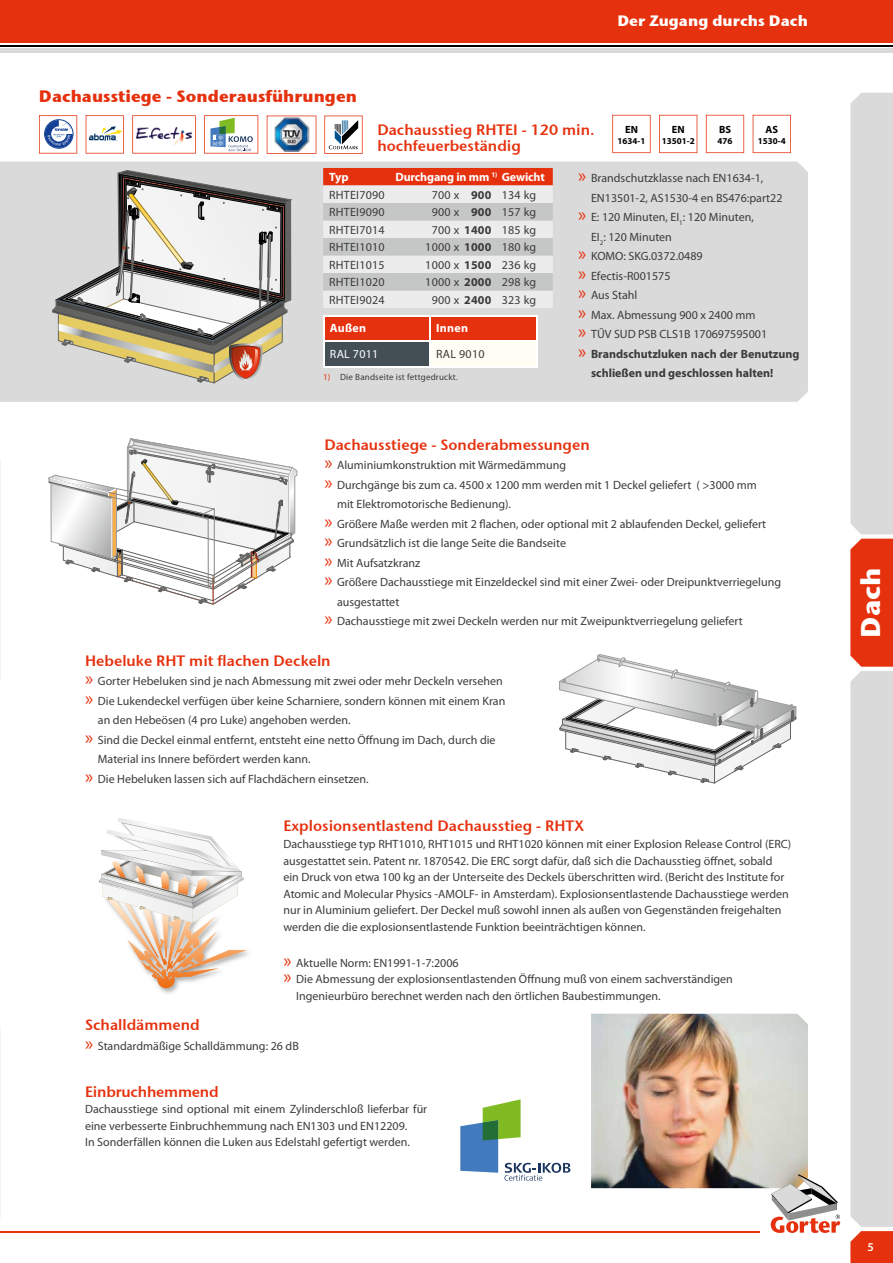
<style>
.page{position:relative;width:893px;height:1263px;background:#fff}
.page>*{position:absolute;margin:0;border:0;box-sizing:border-box;transform-origin:0 0}
.t1{font:700 27px "Stone Sans ITC";color:#fff}
.t2{font:700 16.5px "Stone Sans ITC";color:#e6310e}
.t3{font:15px/16.6px "Stone Sans Sem ITCTT Semi";color:#e6310e}
.t4{font:700 15px "Stone Sans ITC";color:#fff}
.t5{font:12px/16.6px "Myriad Pro";color:#3b3b3a}
.t6{font:12px "Myriad Pro";letter-spacing:.02em;color:#3b3b3a}
.t7{font:700 12px "Myriad Pro";color:#3b3b3a}
.t8{font:700 12px "Myriad Pro";letter-spacing:-.01em;color:#fff}
.t9{font:12px "Myriad Pro";letter-spacing:.02em;color:#fff}
.t10{font:600 12px "Myriad Pro";color:#fffef5}
.t11{font:700 10.5px "Myriad Pro";color:#000}
.t12{font:9px "Myriad Pro";letter-spacing:.02em;color:#3b3b3a}
.t13{font:700 9px "Myriad Pro";color:#000}
.s1{font-weight:700}
.s2{color:#e6310e}
.s3{font-size:19.5px;color:#e6310e}
.s4{font-weight:400;font-size:19.5px;color:#e6310e}
</style>
<div class="page">
<div style="left:0;top:0;width:893px;height:43px;background:#e6310e"></div>
<hr style="left:0;top:45px;width:893px;height:1px;background:#000">
<svg style="left:850px;top:93px;width:43px;height:1170px;background:#dcc4c0"></svg>
<hr style="left:0;top:1231px;width:759px;height:2px;background:#e6310e">
<div style="left:0;top:48px;width:893px;height:5px;background:#dadada"></div>
<div style="left:0;top:162px;width:808px;height:240px;background:#dadada"></div>
<hr style="left:323px;top:315px;width:107px;height:2px;background:#fff">
<hr style="left:323px;top:317px;width:2px;height:24px;background:#fff">
<hr style="left:430px;top:315px;width:107px;height:2px;background:#fff">
<hr style="left:323px;top:341px;width:107px;height:1px;background:#fff">
<hr style="left:323px;top:342px;width:2px;height:24px;background:#fff">
<svg style="left:325px;top:317px;width:212px;height:49px"></svg>
<hr style="left:323px;top:366px;width:107px;height:2px;background:#fff">
<hr style="left:430px;top:366px;width:107px;height:2px;background:#fff">
<svg style="left:323px;top:168px;width:230px;height:140px;background:#dcc6c2"></svg>
<svg style="left:559px;top:654px;width:237px;height:129px"></svg>
<svg style="left:99px;top:818px;width:148px;height:171px"></svg>
<svg style="left:48px;top:439px;width:249px;height:165px"></svg>
<svg style="left:460px;top:1099px;width:110px;height:82px"></svg>
<svg style="left:52px;top:170px;width:240px;height:213px"></svg>
<img style="left:591px;top:1014px;width:249px;height:219px">
<svg style="left:39px;top:115px;width:38px;height:39px"></svg>
<div style="left:45px;top:120px;width:28px;height:28px;border:1px solid #134094;border-radius:50%"></div>
<svg style="left:86px;top:115px;width:38px;height:39px"></svg>
<svg style="left:132px;top:115px;width:64px;height:39px"></svg>
<svg style="left:204px;top:115px;width:54px;height:39px"></svg>
<img style="left:136px;top:128px;width:55px;height:19px">
<svg style="left:267px;top:116px;width:49px;height:38px"></svg>
<svg style="left:659px;top:115px;width:38px;height:38px"></svg>
<svg style="left:612px;top:115px;width:39px;height:38px"></svg>
<svg style="left:706px;top:115px;width:38px;height:38px"></svg>
<svg style="left:753px;top:115px;width:38px;height:38px"></svg>
<svg style="left:324px;top:116px;width:39px;height:38px"></svg>
<h2 class="t2" style="left:39px;top:81px;width:320px">Dachausstiege - Sonderausführungen</h2>
<p class="t3" style="left:377px;top:120px;width:219px">Dachausstieg RHTEI - 120 min. hochfeuerbeständig</p>
<p class="t4" style="left:617px;top:8px;width:192px">Der Zugang durchs Dach</p>
<p class="t11" style="left:625px;top:123px;width:14px">EN</p>
<p class="t13" style="left:618px;top:135px;width:29px">1634-1</p>
<p class="t11" style="left:672px;top:123px;width:14px">EN</p>
<p class="t13" style="left:662px;top:135px;width:34px">13501-2</p>
<p class="t11" style="left:719px;top:123px;width:14px">BS</p>
<p class="t13" style="left:718px;top:135px;width:16px">476</p>
<p class="t11" style="left:766px;top:123px;width:14px">AS</p>
<p class="t13" style="left:758px;top:135px;width:29px">1530-4</p>
<p class="t8" style="left:329px;top:169px;width:21px">Typ</p>
<p class="t8" style="left:395px;top:169px;width:151px">Durchgang in mm <sup>1)</sup> Gewicht</p>
<p class="t6" style="left:329px;top:187px;width:57px">RHTEI7090</p>
<p class="t5" style="left:432px;top:186px;width:106px">700 x <span class="s1">900</span> 134 kg</p>
<p class="t6" style="left:329px;top:205px;width:57px">RHTEI9090</p>
<p class="t5" style="left:432px;top:204px;width:106px">900 x <span class="s1">900</span> 157 kg</p>
<p class="t6" style="left:329px;top:222px;width:57px">RHTEI7014</p>
<p class="t5" style="left:432px;top:221px;width:106px">700 x <span class="s1">1400</span> 185 kg</p>
<p class="t6" style="left:329px;top:240px;width:57px">RHTEI1010</p>
<p class="t6" style="left:425px;top:240px;width:112px">1000 x <span class="s1">1000</span> 180 kg</p>
<p class="t6" style="left:329px;top:257px;width:57px">RHTEI1015</p>
<p class="t6" style="left:425px;top:257px;width:112px">1000 x <span class="s1">1500</span> 236 kg</p>
<p class="t6" style="left:329px;top:275px;width:57px">RHTEI1020</p>
<p class="t6" style="left:425px;top:275px;width:112px">1000 x <span class="s1">2000</span> 298 kg</p>
<p class="t6" style="left:329px;top:292px;width:57px">RHTEI9024</p>
<p class="t5" style="left:432px;top:291px;width:106px">900 x <span class="s1">2400</span> 323 kg</p>
<p class="t8" style="left:330px;top:320px;width:38px">Außen</p>
<p class="t8" style="left:436px;top:320px;width:33px">Innen</p>
<p class="t9" style="left:330px;top:346px;width:50px">RAL 7011</p>
<p class="t5" style="left:436px;top:345px;width:50px">RAL 9010</p>
<p class="t12" style="left:323px;top:371px;width:136px"><span class="s2">1)</span> Die Bandseite ist fettgedruckt.</p>
<p class="t5" style="left:578px;top:170px;width:187px"><span class="s3">x</span> Brandschutzklasse nach EN1634-1,</p>
<p class="t5" style="left:591px;top:189px;width:193px">EN13501-2, AS1530-4 en BS476:part22</p>
<p class="t5" style="left:578px;top:209px;width:177px"><span class="s3">x</span> E: 120 Minuten, EI<sub>1</sub>: 120 Minuten,</p>
<p class="t5" style="left:591px;top:228px;width:82px">EI<sub>2</sub>: 120 Minuten</p>
<p class="t5" style="left:578px;top:248px;width:126px"><span class="s3">x</span> KOMO: SKG.0372.0489</p>
<p class="t5" style="left:578px;top:267px;width:94px"><span class="s3">x</span> Efectis-R001575</p>
<p class="t5" style="left:578px;top:287px;width:60px"><span class="s3">x</span> Aus Stahl</p>
<p class="t5" style="left:578px;top:306px;width:179px"><span class="s3">x</span> Max. Abmessung 900 x 2400 mm</p>
<p class="t5" style="left:578px;top:326px;width:190px"><span class="s3">x</span> TŰV SUD PSB CLS1B 170697595001</p>
<p class="t7" style="left:578px;top:346px;width:223px"><span class="s4">x</span> Brandschutzluken nach der Benutzung</p>
<p class="t7" style="left:591px;top:365px;width:184px">schließen und geschlossen halten!</p>
<p class="t3" style="left:324px;top:435px;width:267px">Dachausstiege - Sonderabmessungen</p>
<p class="t5" style="left:324px;top:457px;width:243px"><span class="s3">x</span> Aluminiumkonstruktion mit Wärmedämmung</p>
<p class="t5" style="left:324px;top:476px;width:434px"><span class="s3">x</span> Durchgänge bis zum ca. 4500 x 1200 mm werden mit 1 Deckel geliefert ( &gt;3000 mm</p>
<p class="t5" style="left:337px;top:496px;width:175px">mit Elektromotorische Bedienung).</p>
<p class="t5" style="left:324px;top:515px;width:443px"><span class="s3">x</span> Größere Maße werden mit 2 flachen, oder optional mit 2 ablaufenden Deckel, geliefert</p>
<p class="t5" style="left:324px;top:535px;width:243px"><span class="s3">x</span> Grundsätzlich ist die lange Seite die Bandseite</p>
<p class="t5" style="left:324px;top:554px;width:97px"><span class="s3">x</span> Mit Aufsatzkranz</p>
<p class="t5" style="left:324px;top:574px;width:458px"><span class="s3">x</span> Größere Dachausstiege mit Einzeldeckel sind mit einer Zwei- oder Dreipunktverriegelung</p>
<p class="t5" style="left:337px;top:593px;width:64px">ausgestattet</p>
<p class="t5" style="left:324px;top:613px;width:420px"><span class="s3">x</span> Dachausstiege mit zwei Deckeln werden nur mit Zweipunktverriegelung geliefert</p>
<p class="t3" style="left:85px;top:651px;width:247px">Hebeluke RHT mit flachen Deckeln</p>
<p class="t5" style="left:85px;top:672px;width:419px"><span class="s3">x</span> Gorter Hebeluken sind je nach Abmessung mit zwei oder mehr Deckeln versehen</p>
<p class="t5" style="left:85px;top:692px;width:422px"><span class="s3">x</span> Die Lukendeckel verfügen über keine Scharniere, sondern können mit einem Kran</p>
<p class="t5" style="left:98px;top:711px;width:254px">an den Hebeösen (4 pro Luke) angehoben werden.</p>
<p class="t5" style="left:85px;top:731px;width:412px"><span class="s3">x</span> Sind die Deckel einmal entfernt, entsteht eine netto Öffnung im Dach, durch die</p>
<p class="t5" style="left:98px;top:750px;width:214px">Material ins Innere befördert werden kann.</p>
<p class="t5" style="left:85px;top:770px;width:285px"><span class="s3">x</span> Die Hebeluken lassen sich auf Flachdächern einsetzen.</p>
<p class="t3" style="left:283px;top:817px;width:302px">Explosionsentlastend Dachausstieg - RHTX</p>
<p class="t5" style="left:283px;top:835px;width:509px">Dachausstiege typ RHT1010, RHT1015 und RHT1020 können mit einer Explosion Release Control (ERC) ausgestattet sein. Patent nr. 1870542. Die ERC sorgt dafür, daß sich die Dachausstieg öffnet, sobald<br>ein Druck von etwa 100 kg an der Unterseite des Deckels überschritten wird. (Bericht des Institute for Atomic and Molecular Physics -AMOLF- in Amsterdam). Explosionsentlastende Dachausstiege werden nur in Aluminium geliefert. Der Deckel muß sowohl innen als außen von Gegenständen freigehalten werden die die explosionsentlastende Funktion beeinträchtigen können.</p>
<p class="t5" style="left:283px;top:954px;width:177px"><span class="s3">x</span> Aktuelle Norm: EN1991-1-7:2006</p>
<p class="t5" style="left:283px;top:971px;width:451px"><span class="s3">x</span> Die Abmessung der explosionsentlastenden Öffnung muß von einem sachverständigen</p>
<p class="t5" style="left:296px;top:987px;width:366px">Ingenieurbüro berechnet werden nach den örtlichen Baubestimmungen.</p>
<p class="t3" style="left:85px;top:1016px;width:116px">Schalldämmend</p>
<p class="t5" style="left:85px;top:1037px;width:215px"><span class="s3">x</span> Standardmäßige Schalldämmung: 26 dB</p>
<p class="t3" style="left:85px;top:1082px;width:135px">Einbruchhemmend</p>
<p class="t5" style="left:85px;top:1101px;width:344px">Dachausstiege sind optional mit einem Zylinderschloß lieferbar für eine verbesserte Einbruchhemmung nach EN1303 und EN12209.<br>In Sonderfällen können die Luken aus Edelstahl gefertigt werden.</p>
<h1 class="t1" style="left:847px;top:637px;width:72px;rotate:-90deg">Dach</h1>
<p class="t10" style="left:867px;top:1239px;width:8px">5</p>
</div>
